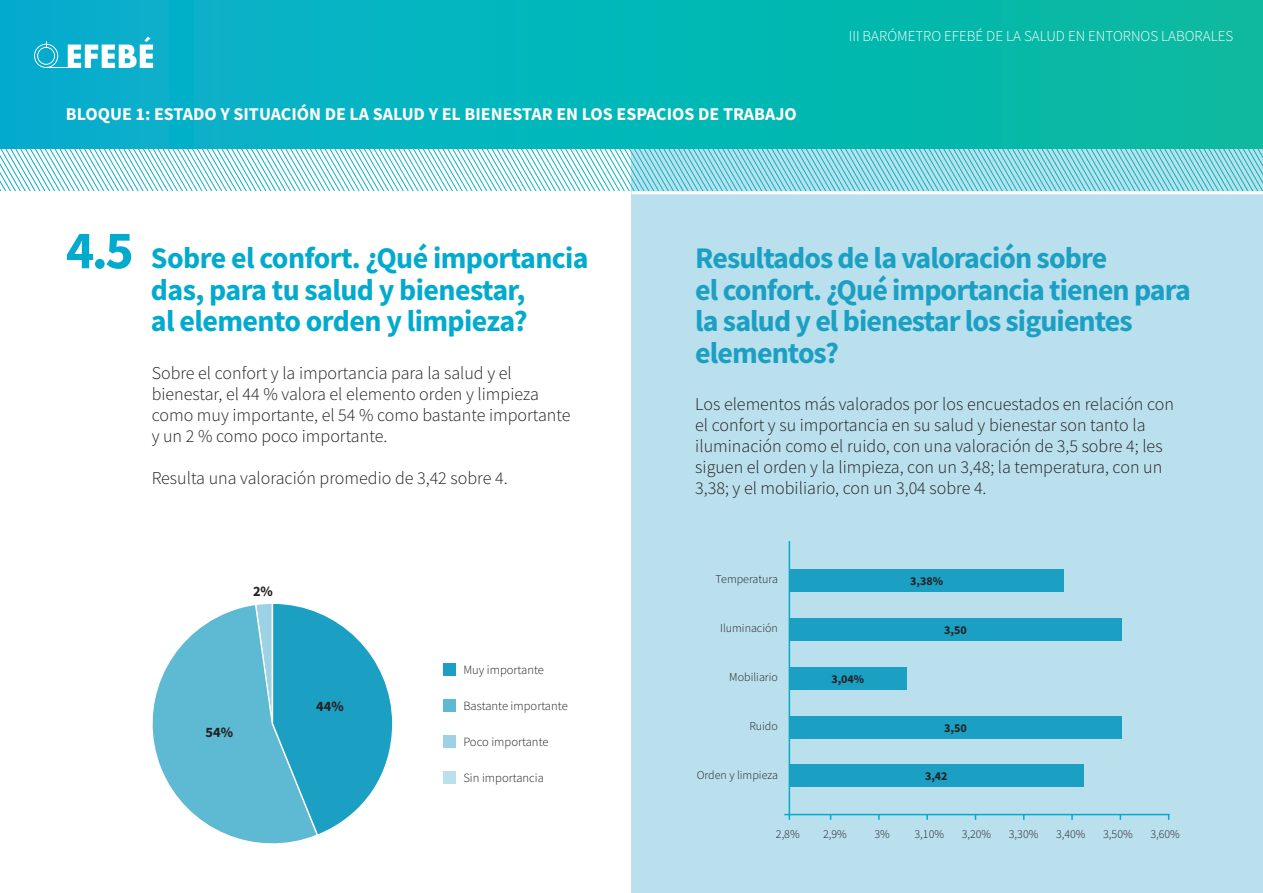
<style>
.page{position:relative;width:1263px;height:893px;background:#fff}
.page>*{position:absolute;margin:0;border:0;box-sizing:border-box;transform-origin:0 0}
.t1{font:700 30px/31.5px "Source Sans Pro";letter-spacing:-.03em;color:#1ba0c4}
.t2{font:700 30px/31.5px "Source Sans Pro";letter-spacing:-.02em;color:#02aace}
.t3{font:300 18px/21px "Source Sans Pro";color:#231f20}
.t4{font:700 18px "Source Sans Pro";color:#fff}
.t5{font:300 15px "Source Sans Pro";color:#fff}
.t6{font:700 14.4px "Source Sans Pro";color:#231f20}
.t7{font:300 12.6px "Source Sans Pro";color:#231f20}
.t8{font:300 12px "Source Sans Pro";color:#231f20}
.t9{font:700 12px "Source Sans Pro";color:#231f20}
.s1{font-size:54px}
</style>
<div class="page">
<svg style="left:0;top:149px;width:1263px;height:42px"></svg>
<div style="left:0;top:0;width:1263px;height:149px;background:linear-gradient(to right,#05afd0,#06bc9e)"></div>
<svg style="left:34px;top:37px;width:119px;height:31px"></svg>
<div style="left:631px;top:191px;width:632px;height:702px;background:#bbe0ed"></div>
<hr style="left:631px;top:191px;width:632px;height:3px;background:#fff">
<svg style="left:152px;top:605px;width:158px;height:239px"></svg>
<svg style="left:254px;top:604px;width:139px;height:233px"></svg>
<div style="left:443px;top:664px;width:13px;height:12px;background:#1ba0c4"></div>
<div style="left:443px;top:735px;width:13px;height:13px;background:#9cd2e4"></div>
<div style="left:443px;top:699px;width:13px;height:13px;background:#5eb9d3"></div>
<div style="left:443px;top:771px;width:13px;height:13px;background:#bbe0ed"></div>
<hr style="left:789px;top:541px;width:1px;height:279px;background:#02aace">
<hr style="left:784px;top:814px;width:385px;height:1px;background:#02aace">
<div style="left:789px;top:569px;width:275px;height:22px;background:#1ba0c4"></div>
<div style="left:789px;top:618px;width:332px;height:22px;background:#1ba0c4"></div>
<div style="left:789px;top:667px;width:117px;height:22px;background:#1ba0c4"></div>
<div style="left:789px;top:716px;width:332px;height:22px;background:#1ba0c4"></div>
<div style="left:789px;top:765px;width:294px;height:22px;background:#1ba0c4"></div>
<p class="t4" style="left:66px;top:102px;width:23px">Bloque</p>
<p class="t4" style="left:136px;top:102px;width:40px">1: Estado</p>
<p class="t4" style="left:220px;top:102px;width:34px">y Situación</p>
<p class="t4" style="left:325px;top:102px;width:60px">delasalud</p>
<p class="t4" style="left:429px;top:102px;width:47px">y el bienestar</p>
<p class="t4" style="left:556px;top:102px;width:37px">en los</p>
<p class="t4" style="left:616px;top:102px;width:41px">es pacios</p>
<p class="t4" style="left:698px;top:102px;width:37px">de traba</p>
<p class="t4" style="left:775px;top:102px;width:21px">jo</p>
<p class="t5" style="left:849px;top:27px;width:386px">III BARÓMETRO EFEBÉ DE LA SALUD EN ENTORNOS LABORALES</p>
<h1 class="t2" style="left:151px;top:242px;width:439px;text-indent:-85px"><span class="s1">4.5</span> Sobre el confort. ¿Qué importancia das, para tu salud y bienestar,<br>al elemento orden y limpieza?</h1>
<p class="t3" style="left:152px;top:362px;width:420px">Sobre el confort y la importancia para la salud y el bienestar, el 44 % valora el elemento orden y limpieza como muy importante, el 54 % como bastante importante y un 2 % como poco importante.</p>
<p class="t3" style="left:152px;top:467px;width:357px">Resulta una valoración promedio de 3,42 sobre 4.</p>
<p class="t6" style="left:253px;top:581px;width:21px">2%</p>
<p class="t6" style="left:205px;top:722px;width:29px">54%</p>
<p class="t6" style="left:316px;top:697px;width:29px">44%</p>
<p class="t7" style="left:463px;top:662px;width:82px">Muy importante</p>
<p class="t7" style="left:463px;top:698px;width:106px">Bastante importante</p>
<p class="t7" style="left:463px;top:734px;width:87px">Poco importante</p>
<p class="t7" style="left:463px;top:770px;width:82px">Sin importancia</p>
<h1 class="t1" style="left:695px;top:242px;width:497px">Resultados de la valoración sobre<br>el confort. ¿Qué importancia tienen para la salud y el bienestar los siguientes elementos?</h1>
<p class="t3" style="left:695px;top:394px;width:480px">Los elementos más valorados por los encuestados en relación con el confort y su importancia en su salud y bienestar son tanto la iluminación como el ruido, con una valoración de 3,5 sobre 4; les siguen el orden y la limpieza, con un 3,48; la temperatura, con un 3,38; y el mobiliario, con un 3,04 sobre 4.</p>
<p class="t8" style="left:716px;top:571px;width:64px">Temperatura</p>
<p class="t8" style="left:720px;top:620px;width:59px">Iluminación</p>
<p class="t9" style="left:910px;top:573px;width:34px">3,38%</p>
<p class="t9" style="left:944px;top:622px;width:24px">3,50</p>
<p class="t8" style="left:729px;top:670px;width:50px">Mobiliario</p>
<p class="t9" style="left:831px;top:670px;width:34px">3,04%</p>
<p class="t8" style="left:749px;top:719px;width:30px">Ruido</p>
<p class="t8" style="left:697px;top:768px;width:83px">Orden y limpieza</p>
<p class="t9" style="left:944px;top:719px;width:24px">3,50</p>
<p class="t9" style="left:925px;top:768px;width:24px">3,42</p>
<p class="t8" style="left:776px;top:826px;width:25px">2,8%</p>
<p class="t8" style="left:823px;top:826px;width:25px">2,9%</p>
<p class="t8" style="left:874px;top:826px;width:17px">3%</p>
<p class="t8" style="left:914px;top:826px;width:31px">3,10%</p>
<p class="t8" style="left:962px;top:826px;width:31px">3,20%</p>
<p class="t8" style="left:1009px;top:826px;width:31px">3,30%</p>
<p class="t8" style="left:1056px;top:826px;width:31px">3,40%</p>
<p class="t8" style="left:1103px;top:826px;width:31px">3,50%</p>
<p class="t8" style="left:1150px;top:826px;width:31px">3,60%</p>
</div>
